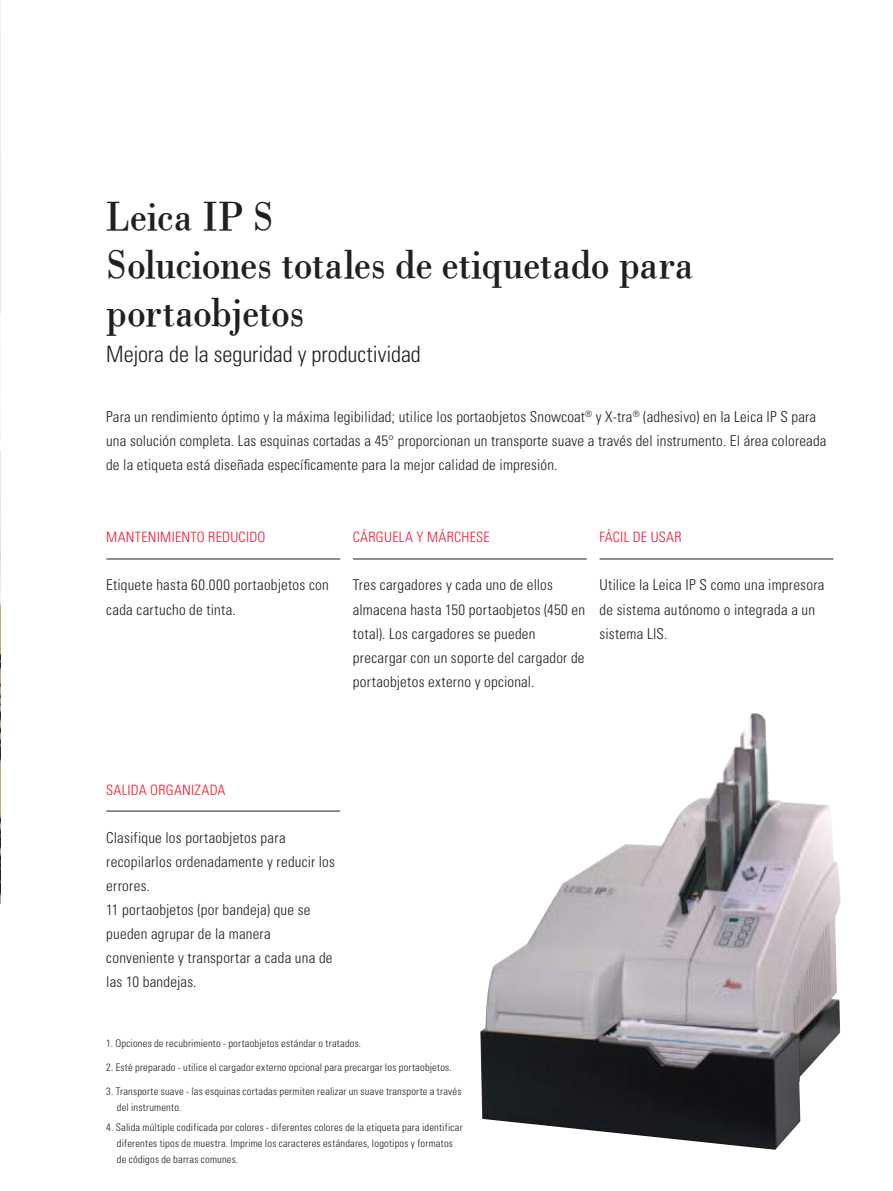
<style>
.page{position:relative;width:893px;height:1191px;background:#fff}
.page>*{position:absolute;margin:0;border:0;box-sizing:border-box;transform-origin:0 0}
.t1{font:42px/48px "Leicana";letter-spacing:-.01em;color:#241f1f}
.t2{font:300 condensed 22.5px "Univers";color:#241f1f}
.t3{font:300 condensed 15px/24px "Univers";letter-spacing:.01em;color:#241f1f}
.t4{font:300 condensed 14.25px "Univers";letter-spacing:.02em;color:#ef1730}
.t5{font:300 condensed 10.5px/16.2px "Univers";letter-spacing:.02em;color:#241f1f}
</style>
<div class="page">
<hr style="left:106px;top:810px;width:234px;height:1px;background:#241f1f">
<hr style="left:106px;top:558px;width:234px;height:1px;background:#241f1f">
<hr style="left:600px;top:558px;width:233px;height:1px;background:#241f1f">
<hr style="left:353px;top:558px;width:234px;height:1px;background:#241f1f">
<img style="left:480px;top:713px;width:361px;height:436px">
<img style="left:0;top:0;width:1px;height:440px">
<img style="left:0;top:450px;width:1px;height:453px">
<h1 class="t1" style="left:106px;top:191px;width:589px">Leica IP S<br>Soluciones totales de etiquetado para portaobjetos</h1>
<h2 class="t2" style="left:106px;top:341px;width:316px">Mejora de la seguridad y productividad</h2>
<p class="t3" style="left:106px;top:405px;width:722px">Para un rendimiento óptimo y la máxima legibilidad; utilice los portaobjetos Snowcoat<sup>®</sup> y X-tra<sup>®</sup> (adhesivo) en la Leica IP S para una solución completa. Las esquinas cortadas a 45° proporcionan un transporte suave a través del instrumento. El área coloreada de la etiqueta está diseñada específicamente para la mejor calidad de impresión.</p>
<p class="t4" style="left:106px;top:529px;width:161px">Manteni miento reduci do</p>
<p class="t3" style="left:106px;top:573px;width:224px">Etiquete hasta 60.000 portaobjetos con cada cartucho de tinta.</p>
<p class="t4" style="left:353px;top:529px;width:125px">Cárguela y márchese</p>
<p class="t3" style="left:353px;top:573px;width:234px">Tres cargadores y cada uno de ellos almacena hasta 150 portaobjetos (450 en total). Los cargadores se pueden precargar con un soporte del cargador de portaobjetos externo y opcional.</p>
<p class="t4" style="left:600px;top:529px;width:83px">Fácil de usar</p>
<p class="t3" style="left:600px;top:573px;width:226px">Utilice la Leica IP S como una impresora de sistema autónomo o integrada a un sistema LIS.</p>
<p class="t4" style="left:106px;top:781px;width:121px">Sali da organizada</p>
<p class="t3" style="left:106px;top:825px;width:230px">Clasifique los portaobjetos para recopilarlos ordenadamente y reducir los errores.<br>11 portaobjetos (por bandeja) que se pueden agrupar de la manera conveniente y transportar a cada una de las 10 bandejas.</p>
<p class="t5" style="left:106px;top:1034px;width:256px">1. Opciones de recubrimiento - portaobjetos estándar o tratados.</p>
<p class="t5" style="left:106px;top:1058px;width:347px">2. Esté preparado - utilice el cargador externo opcional para precargar los portaobjetos.</p>
<p class="t5" style="left:117px;top:1082px;width:346px;text-indent:-11px">3. Transporte suave - las esquinas cortadas permiten realizar un suave transporte a través del instrumento.</p>
<p class="t5" style="left:117px;top:1118px;width:347px;text-indent:-11px">4. Salida múltiple codificada por colores - diferentes colores de la etiqueta para identificar diferentes tipos de muestra. Imprime los caracteres estándares, logotipos y formatos de códigos de barras comunes.</p>
</div>
